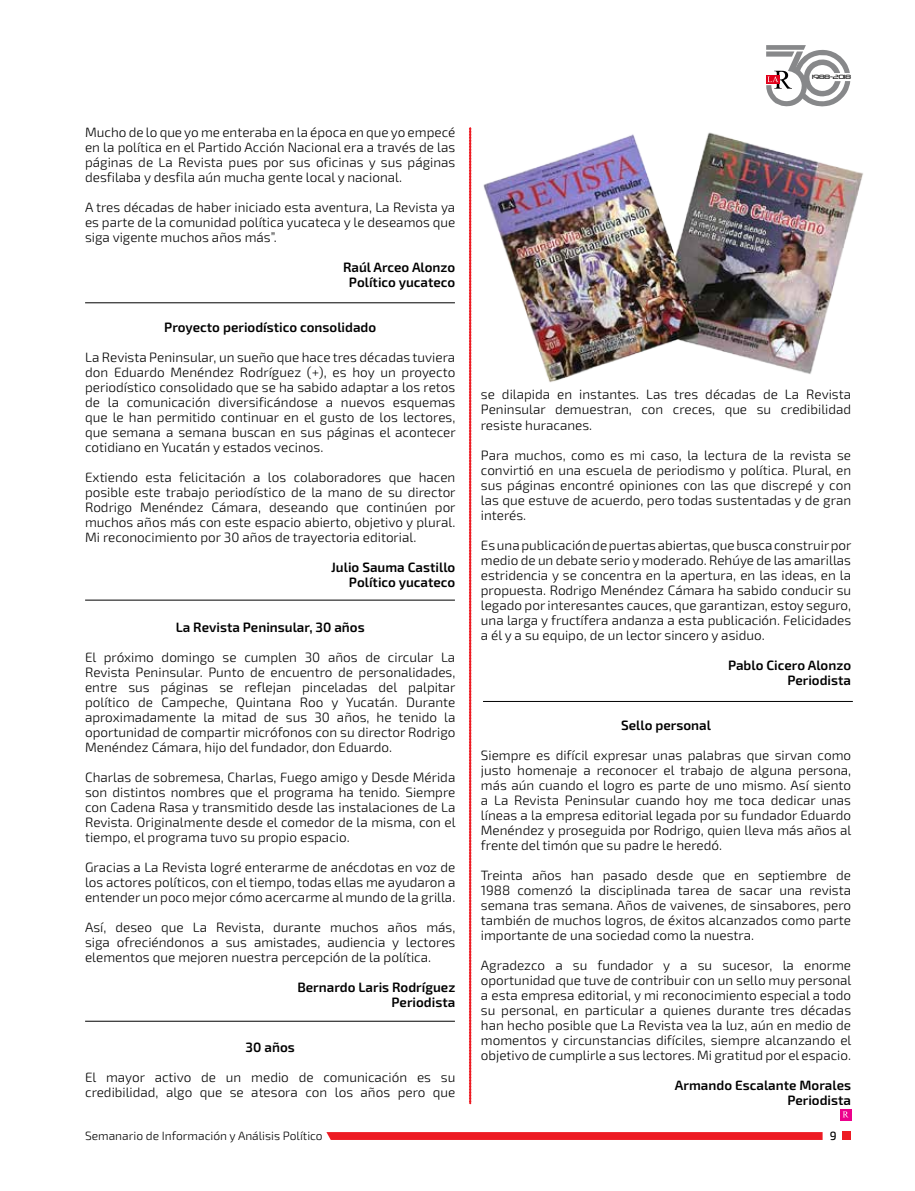
<style>
.page{position:relative;width:915px;height:1191px;background:#fff}
.page>*{position:absolute;margin:0;border:0;box-sizing:border-box;transform-origin:0 0}
.t1{font:300 13.5px/15px "Exo 2";color:#000;text-align:justify}
.t2{font:600 13.5px/15px "Exo 2";color:#000;text-align:right}
.t3{font:300 12px "Exo 2";color:#000}
.t4{font:500 12px "Exo 2";color:#000}
.t5{font:5.85px "Neuropol";color:#000}
</style>
<div class="page">
<svg style="left:766px;top:45px;width:84px;height:62px"></svg>
<div style="left:842px;top:1131px;width:8px;height:9px;background:#ed1b23"></div>
<svg style="left:326px;top:1132px;width:496px;height:8px;background:#ed1f27"></svg>
<div style="left:839px;top:1109px;width:11px;height:11px;background:#ec008c"></div>
<svg style="left:842px;top:1111px;width:6px;height:6px"></svg>
<svg style="left:469px;top:127px;width:2px;height:976px;background:#ee2d34"></svg>
<img style="left:483px;top:132px;width:380px;height:251px">
<hr style="left:85px;top:302px;width:370px;height:1px;background:#000">
<hr style="left:85px;top:600px;width:370px;height:1px;background:#000">
<hr style="left:85px;top:1020px;width:370px;height:1px;background:#000">
<hr style="left:483px;top:701px;width:369px;height:1px;background:#000">
<p class="t1" style="left:85px;top:125px;width:371px">Mucho de lo que yo me enteraba en la época en que yo empecé en la política en el Partido Acción Nacional era a través de las páginas de La Revista pues por sus oficinas y sus páginas desfilaba y desfila aún mucha gente local y nacional.</p>
<p class="t1" style="left:85px;top:200px;width:371px">A tres décadas de haber iniciado esta aventura, La Revista ya es parte de la comunidad política yucateca y le deseamos que siga vigente muchos años más”.</p>
<p class="t2" style="left:343px;top:260px;width:114px;text-align:center">Raúl Arceo Alonzo<br>Político yucateco</p>
<p class="t2" style="left:164px;top:320px;width:213px">Proyecto periodístico consolidado</p>
<p class="t1" style="left:85px;top:350px;width:372px">La Revista Peninsular, un sueño que hace tres décadas tuviera don Eduardo Menéndez Rodríguez (+), es hoy un proyecto periodístico consolidado que se ha sabido adaptar a los retos de la comunicación diversificándose a nuevos esquemas que le han permitido continuar en el gusto de los lectores, que semana a semana buscan en sus páginas el acontecer cotidiano en Yucatán y estados vecinos.</p>
<p class="t1" style="left:85px;top:470px;width:372px">Extiendo esta felicitación a los colaboradores que hacen posible este trabajo periodístico de la mano de su director Rodrigo Menéndez Cámara, deseando que continúen por muchos años más con este espacio abierto, objetivo y plural.<br>Mi reconocimiento por 30 años de trayectoria editorial.</p>
<p class="t2" style="left:331px;top:560px;width:126px">Julio Sauma Castillo<br>Político yucateco</p>
<p class="t2" style="left:176px;top:620px;width:190px">La Revista Peninsular, 30 años</p>
<p class="t1" style="left:85px;top:650px;width:372px">El próximo domingo se cumplen 30 años de circular La Revista Peninsular. Punto de encuentro de personalidades, entre sus páginas se reflejan pinceladas del palpitar político de Campeche, Quintana Roo y Yucatán. Durante aproximadamente la mitad de sus 30 años, he tenido la oportunidad de compartir micrófonos con su director Rodrigo Menéndez Cámara, hijo del fundador, don Eduardo.</p>
<p class="t1" style="left:85px;top:770px;width:372px">Charlas de sobremesa, Charlas, Fuego amigo y Desde Mérida son distintos nombres que el programa ha tenido. Siempre con Cadena Rasa y transmitido desde las instalaciones de La Revista. Originalmente desde el comedor de la misma, con el tiempo, el programa tuvo su propio espacio.</p>
<p class="t1" style="left:85px;top:860px;width:371px">Gracias a La Revista logré enterarme de anécdotas en voz de los actores políticos, con el tiempo, todas ellas me ayudaron a entender un poco mejor cómo acercarme al mundo de la grilla.</p>
<p class="t1" style="left:85px;top:920px;width:371px">Así, deseo que La Revista, durante muchos años más, siga ofreciéndonos a sus amistades, audiencia y lectores elementos que mejoren nuestra percepción de la política.</p>
<p class="t2" style="left:297px;top:980px;width:159px">Bernardo Laris Rodríguez<br>Periodista</p>
<p class="t2" style="left:245px;top:1040px;width:51px">30 años</p>
<p class="t1" style="left:85px;top:1070px;width:371px">El mayor activo de un medio de comunicación es su credibilidad, algo que se atesora con los años pero que</p>
<p class="t5" style="left:811px;top:73px;width:40px">1988-2018</p>
<p class="t1" style="left:480px;top:387px;width:371px">se dilapida en instantes. Las tres décadas de La Revista Peninsular demuestran, con creces, que su credibilidad resiste huracanes.</p>
<p class="t1" style="left:480px;top:447px;width:371px">Para muchos, como es mi caso, la lectura de la revista se convirtió en una escuela de periodismo y política. Plural, en sus páginas encontré opiniones con las que discrepé y con las que estuve de acuerdo, pero todas sustentadas y de gran interés.</p>
<p class="t1" style="left:480px;top:537px;width:372px">Es una publicación de puertas abiertas, que busca construir por medio de un debate serio y moderado. Rehúye de las amarillas estridencia y se concentra en la apertura, en las ideas, en la propuesta. Rodrigo Menéndez Cámara ha sabido conducir su legado por interesantes cauces, que garantizan, estoy seguro, una larga y fructífera andanza a esta publicación. Felicidades a él y a su equipo, de un lector sincero y asiduo.</p>
<p class="t2" style="left:727px;top:657px;width:125px">Pablo Cicero Alonzo<br>Periodista</p>
<p class="t2" style="left:621px;top:717px;width:91px">Sello personal</p>
<p class="t1" style="left:480px;top:747px;width:372px">Siempre es difícil expresar unas palabras que sirvan como justo homenaje a reconocer el trabajo de alguna persona, más aún cuando el logro es parte de uno mismo. Así siento a La Revista Peninsular cuando hoy me toca dedicar unas líneas a la empresa editorial legada por su fundador Eduardo Menéndez y proseguida por Rodrigo, quien lleva más años al frente del timón que su padre le heredó.</p>
<p class="t1" style="left:480px;top:867px;width:371px">Treinta años han pasado desde que en septiembre de 1988 comenzó la disciplinada tarea de sacar una revista semana tras semana. Años de vaivenes, de sinsabores, pero también de muchos logros, de éxitos alcanzados como parte importante de una sociedad como la nuestra.</p>
<p class="t1" style="left:480px;top:957px;width:372px">Agradezco a su fundador y a su sucesor, la enorme oportunidad que tuve de contribuir con un sello muy personal a esta empresa editorial, y mi reconocimiento especial a todo su personal, en particular a quienes durante tres décadas han hecho posible que La Revista vea la luz, aún en medio de momentos y circunstancias difíciles, siempre alcanzando el objetivo de cumplirle a sus lectores. Mi gratitud por el espacio.</p>
<p class="t2" style="left:674px;top:1077px;width:178px">Armando Escalante Morales<br>Periodista</p>
<p class="t3" style="left:85px;top:1128px;width:239px">Semanario de Información y Análisis Político</p>
<p class="t4" style="left:829px;top:1128px;width:8px">9</p>
</div>
